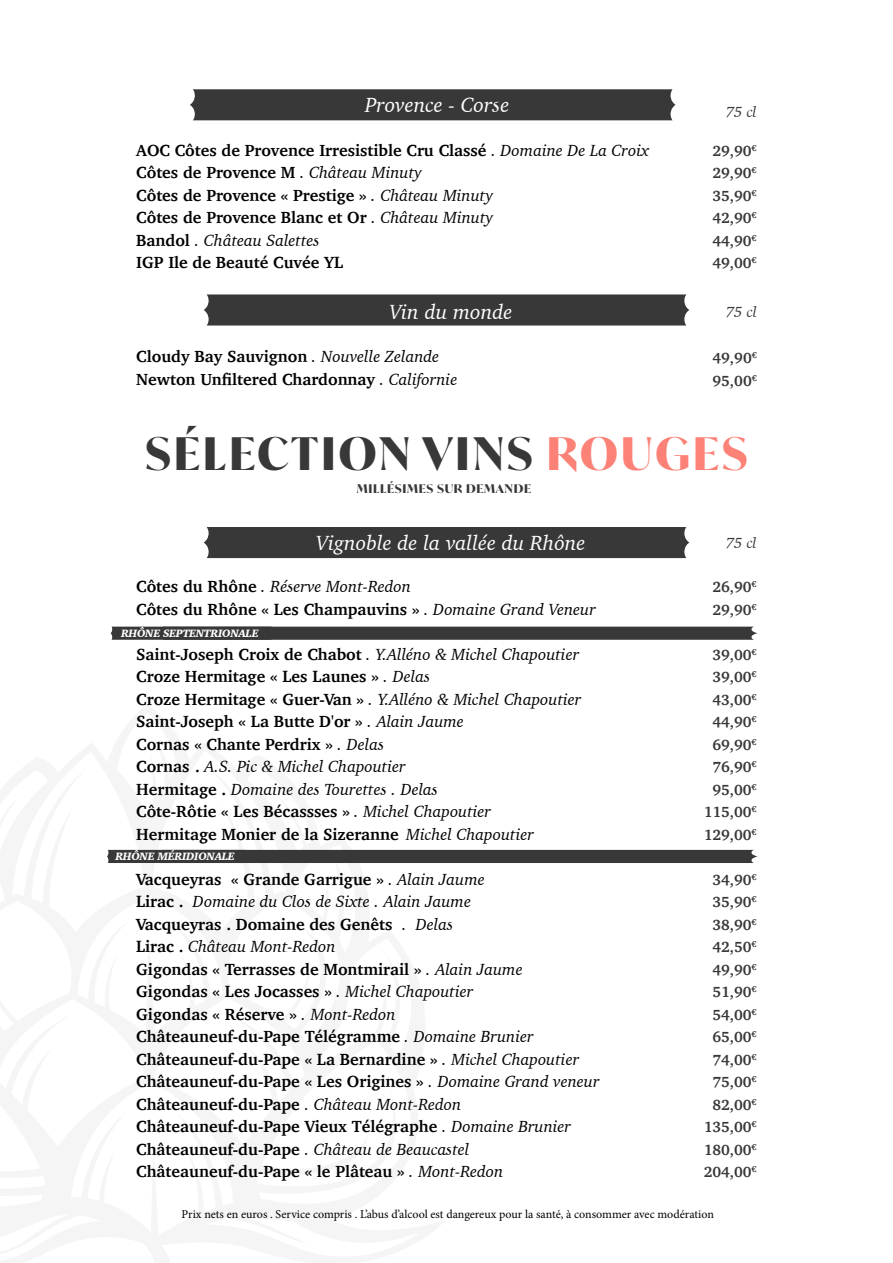
<style>
.page{position:relative;width:893px;height:1263px;background:#fff}
.page>*{position:absolute;margin:0;border:0;box-sizing:border-box;transform-origin:0 0}
.t1{font:700 45px "Ivy Mode";letter-spacing:.06em;color:#383838}
.t2{font:italic 21px "Charter";color:#fff}
.t3{font:700 16.5px/22.5px "Charter";color:#000}
.t4{font:italic 16.5px "Charter";color:#000}
.t5{font:700 15px/22.5px "Charter";color:#383838}
.t6{font:italic 15px "Charter";color:#383838}
.t7{font:12px "Minion Pro";color:#000}
.t8{font:700 12px "Ivy Mode";letter-spacing:.06em;color:#383838}
.t9{font:italic 900 10.95px "Charter";letter-spacing:-.03em;color:#fff}
.s1{font-weight:400;font-style:italic}
.s2{font-weight:700;font-style:normal}
.s3{color:#fc8177}
</style>
<div class="page">
<div style="left:190px;top:89px;width:486px;height:31px;background:#383838"></div>
<div style="left:204px;top:527px;width:485px;height:31px;background:#383838"></div>
<div style="left:204px;top:294px;width:485px;height:31px;background:#383838"></div>
<svg style="left:111px;top:627px;width:647px;height:13px;background:#3c3c3c"></svg>
<svg style="left:107px;top:849px;width:651px;height:15px;background:#525252"></svg>
<p class="t2" style="left:365px;top:87px;width:146px">Provence - Corse</p>
<p class="t6" style="left:726px;top:99px;width:32px">75 cl</p>
<p class="t3" style="left:136px;top:139px;width:514px">AOC Côtes de Provence Irresistible Cru Classé <span class="s1">. Domaine De La Croix</span></p>
<p class="t5" style="left:712px;top:139px;width:46px">29,90<sup>€</sup></p>
<p class="t3" style="left:136px;top:161px;width:287px">Côtes de Provence M <span class="s1">. Château Minuty</span></p>
<p class="t5" style="left:712px;top:162px;width:46px">29,90<sup>€</sup></p>
<p class="t3" style="left:136px;top:184px;width:358px">Côtes de Provence « Prestige » <span class="s1">. Château Minuty</span></p>
<p class="t5" style="left:712px;top:184px;width:46px">35,90<sup>€</sup></p>
<p class="t3" style="left:136px;top:206px;width:359px">Côtes de Provence Blanc et Or <span class="s1">. Château Minuty</span></p>
<p class="t5" style="left:712px;top:207px;width:46px">42,90<sup>€</sup></p>
<p class="t4" style="left:136px;top:226px;width:185px"><span class="s2">Bandol</span> . Château Salettes</p>
<p class="t5" style="left:712px;top:229px;width:46px">44,90<sup>€</sup></p>
<p class="t3" style="left:136px;top:251px;width:208px">IGP Ile de Beauté Cuvée YL</p>
<p class="t5" style="left:712px;top:252px;width:46px">49,00<sup>€</sup></p>
<p class="t2" style="left:389px;top:294px;width:125px">Vin du monde</p>
<p class="t6" style="left:726px;top:300px;width:32px">75 cl</p>
<p class="t3" style="left:136px;top:345px;width:323px">Cloudy Bay Sauvignon <span class="s1">. Nouvelle Zelande<br></span>Newton Unfiltered Chardonnay <span class="s1">. Californie</span></p>
<p class="t5" style="left:712px;top:346px;width:46px">49,90<sup>€<br></sup>95,00<sup>€</sup></p>
<h1 class="t1" style="left:145px;top:423px;width:604px">SÉLECTION VINS <span class="s3">ROUGES</span></h1>
<p class="t8" style="left:357px;top:481px;width:176px">MILLÉSIMES SUR DEMANDE</p>
<p class="t2" style="left:316px;top:525px;width:271px">Vignoble de la vallée du Rhône</p>
<p class="t6" style="left:726px;top:530px;width:32px">75 cl</p>
<p class="t4" style="left:136px;top:573px;width:276px"><span class="s2">Côtes du Rhône</span> . Réserve Mont-Redon</p>
<p class="t5" style="left:712px;top:576px;width:46px">26,90<sup>€</sup></p>
<p class="t3" style="left:136px;top:598px;width:461px">Côtes du Rhône « Les Champauvins » <span class="s1">. Domaine Grand Veneur</span></p>
<p class="t5" style="left:712px;top:598px;width:46px">29,90<sup>€</sup></p>
<p class="t4" style="left:136px;top:640px;width:444px"><span class="s2">Saint-Joseph Croix de Chabot</span> . Y.Alléno &amp; Michel Chapoutier</p>
<p class="t5" style="left:712px;top:643px;width:46px">39,00<sup>€</sup></p>
<p class="t3" style="left:136px;top:665px;width:295px">Croze Hermitage « Les Launes » <span class="s1">. Delas</span></p>
<p class="t5" style="left:712px;top:666px;width:46px">39,00<sup>€</sup></p>
<p class="t4" style="left:136px;top:685px;width:447px"><span class="s2">Croze Hermitage « Guer-Van »</span> . Y.Alléno &amp; Michel Chapoutier</p>
<p class="t5" style="left:712px;top:688px;width:46px">43,00<sup>€</sup></p>
<p class="t3" style="left:136px;top:710px;width:329px">Saint-Joseph « La Butte D'or » <span class="s1">. Alain Jaume</span></p>
<p class="t5" style="left:712px;top:711px;width:46px">44,90<sup>€</sup></p>
<p class="t3" style="left:136px;top:733px;width:249px">Cornas « Chante Perdrix » <span class="s1">. Delas</span></p>
<p class="t5" style="left:712px;top:733px;width:46px">69,90<sup>€</sup></p>
<p class="t4" style="left:136px;top:753px;width:271px"><span class="s2">Cornas .</span> A.S. Pic &amp; Michel Chapoutier</p>
<p class="t5" style="left:712px;top:756px;width:46px">76,90<sup>€</sup></p>
<p class="t4" style="left:136px;top:775px;width:303px"><span class="s2">Hermitage .</span> Domaine des Tourettes . Delas</p>
<p class="t5" style="left:712px;top:778px;width:46px">95,00<sup>€</sup></p>
<p class="t3" style="left:136px;top:800px;width:356px">Côte-Rôtie « Les Bécassses » <span class="s1">. Michel Chapoutier</span></p>
<p class="t5" style="left:704px;top:801px;width:54px">115,00<sup>€</sup></p>
<p class="t3" style="left:136px;top:823px;width:399px">Hermitage Monier de la Sizeranne <span class="s1">Michel Chapoutier</span></p>
<p class="t5" style="left:704px;top:823px;width:54px">129,00<sup>€</sup></p>
<p class="t3" style="left:136px;top:868px;width:350px">Vacqueyras « Grande Garrigue » <span class="s1">. Alain Jaume</span></p>
<p class="t5" style="left:712px;top:868px;width:46px">34,90<sup>€</sup></p>
<p class="t4" style="left:136px;top:888px;width:336px"><span class="s2">Lirac .</span> Domaine du Clos de Sixte . Alain Jaume</p>
<p class="t5" style="left:712px;top:891px;width:46px">35,90<sup>€</sup></p>
<p class="t3" style="left:136px;top:913px;width:318px">Vacqueyras . Domaine des Genêts <span class="s1">. Delas</span></p>
<p class="t5" style="left:712px;top:913px;width:46px">38,90<sup>€</sup></p>
<p class="t4" style="left:136px;top:933px;width:201px"><span class="s2">Lirac .</span> Château Mont-Redon</p>
<p class="t5" style="left:712px;top:936px;width:46px">42,50<sup>€</sup></p>
<p class="t3" style="left:136px;top:958px;width:388px">Gigondas « Terrasses de Montmirail » <span class="s1">. Alain Jaume</span></p>
<p class="t5" style="left:712px;top:958px;width:46px">49,90<sup>€</sup></p>
<p class="t3" style="left:136px;top:980px;width:339px">Gigondas « Les Jocasses » <span class="s1">. Michel Chapoutier</span></p>
<p class="t5" style="left:712px;top:981px;width:46px">51,90<sup>€</sup></p>
<p class="t3" style="left:136px;top:1003px;width:261px">Gigondas « Réserve » <span class="s1">. Mont-Redon</span></p>
<p class="t5" style="left:712px;top:1003px;width:46px">54,00<sup>€</sup></p>
<p class="t3" style="left:136px;top:1025px;width:399px">Châteauneuf-du-Pape Télégramme <span class="s1">. Domaine Brunier</span></p>
<p class="t5" style="left:712px;top:1026px;width:46px">65,00<sup>€</sup></p>
<p class="t3" style="left:136px;top:1048px;width:444px">Châteauneuf-du-Pape « La Bernardine » <span class="s1">. Michel Chapoutier</span></p>
<p class="t5" style="left:712px;top:1048px;width:46px">74,00<sup>€</sup></p>
<p class="t3" style="left:136px;top:1070px;width:465px">Châteauneuf-du-Pape « Les Origines » <span class="s1">. Domaine Grand veneur</span></p>
<p class="t5" style="left:712px;top:1071px;width:46px">75,00<sup>€</sup></p>
<p class="t3" style="left:136px;top:1093px;width:326px">Châteauneuf-du-Pape <span class="s1">. Château Mont-Redon</span></p>
<p class="t5" style="left:712px;top:1093px;width:46px">82,00<sup>€</sup></p>
<p class="t3" style="left:136px;top:1115px;width:436px">Châteauneuf-du-Pape Vieux Télégraphe <span class="s1">. Domaine Brunier</span></p>
<p class="t5" style="left:704px;top:1116px;width:54px">135,00<sup>€</sup></p>
<p class="t4" style="left:136px;top:1135px;width:335px"><span class="s2">Châteauneuf-du-Pape</span> . Château de Beaucastel</p>
<p class="t5" style="left:704px;top:1138px;width:54px">180,00<sup>€</sup></p>
<p class="t3" style="left:136px;top:1160px;width:368px">Châteauneuf-du-Pape « le Plâteau » <span class="s1">. Mont-Redon</span></p>
<p class="t5" style="left:704px;top:1161px;width:54px">204,00<sup>€</sup></p>
<p class="t9" style="left:121px;top:626px;width:139px">RHÔNE SEPTENTRIONALE</p>
<p class="t9" style="left:115px;top:850px;width:121px">RHÔNE MÉRIDIONALE</p>
<p class="t7" style="left:182px;top:1206px;width:534px">Prix nets en euros . Service compris . L’abus d’alcool est dangereux pour la santé, à consommer avec modération</p>
</div>
